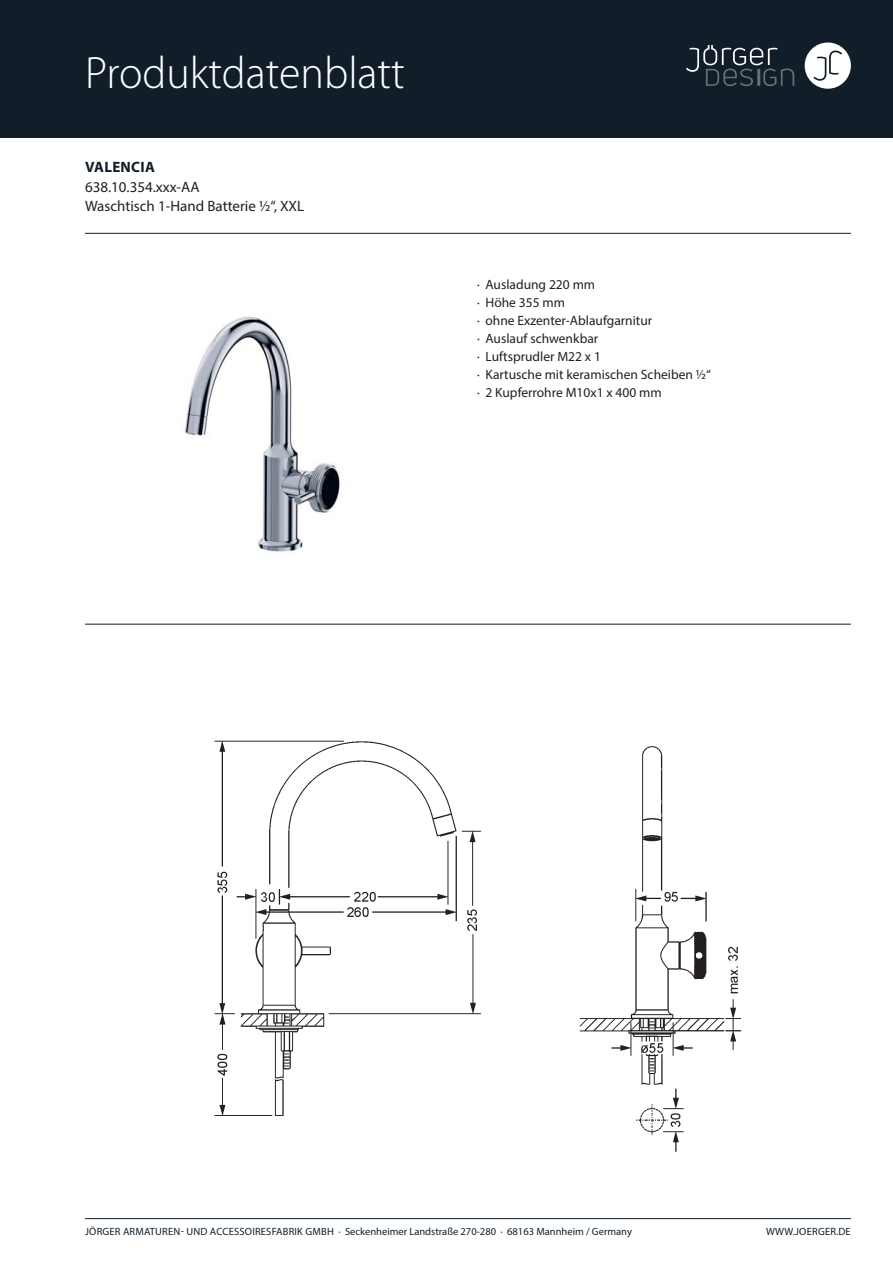
<style>
.page{position:relative;width:893px;height:1263px;background:#fff}
.page>*{position:absolute;margin:0;border:0;box-sizing:border-box;transform-origin:0 0}
.t1{font:100 45px "Myriad Set Pro";color:#fff}
.t2{font:15px "Myriad Pro";color:#231f20}
.t3{font:700 15px "Myriad Pro";letter-spacing:.02em;color:#111e29}
.t4{font:13.5px/18px "Myriad Pro";color:#231f20}
.t5{font:10.5px "Myriad Pro";letter-spacing:.005em;color:#111e29}
</style>
<div class="page">
<div style="left:0;top:0;width:893px;height:138px;background:#111e29"></div>
<div style="left:805px;top:43px;width:46px;height:46px;background:#fff;border-radius:50%"></div>
<svg style="left:814px;top:51px;width:28px;height:30px"></svg>
<svg style="left:686px;top:45px;width:108px;height:41px"></svg>
<hr style="left:85px;top:1218px;width:766px;height:1px;background:#111e29">
<hr style="left:85px;top:233px;width:766px;height:1px;background:#111e29">
<hr style="left:85px;top:624px;width:766px;height:1px;background:#111e29">
<img style="left:184px;top:317px;width:156px;height:235px">
<img style="left:214px;top:740px;width:528px;height:412px">
<h1 class="t1" style="left:85px;top:50px;width:321px">Produktdatenblatt</h1>
<p class="t3" style="left:85px;top:161px;width:71px">VALENCIA</p>
<p class="t2" style="left:85px;top:200px;width:221px">Waschtisch 1-Hand Batterie ½“, XXL</p>
<p class="t2" style="left:85px;top:181px;width:116px">638.10.354.xxx-AA</p>
<p class="t4" style="left:477px;top:277px;width:235px">· Ausladung 220 mm<br>· Höhe 355 mm<br>· ohne Exzenter-Ablaufgarnitur<br>· Auslauf schwenkbar<br>· Luftsprudler M22 x 1<br>· Kartusche mit keramischen Scheiben ½“ · 2 Kupferrohre M10x1 x 400 mm</p>
<p class="t5" style="left:85px;top:1228px;width:548px">JÖRGER ARMATUREN- UND ACCESSOIRESFABRIK GMBH · Seckenheimer Landstraße 270-280 · 68163 Mannheim / Germany</p>
<p class="t5" style="left:766px;top:1228px;width:86px">WWW.JOERGER.DE</p>
</div>
